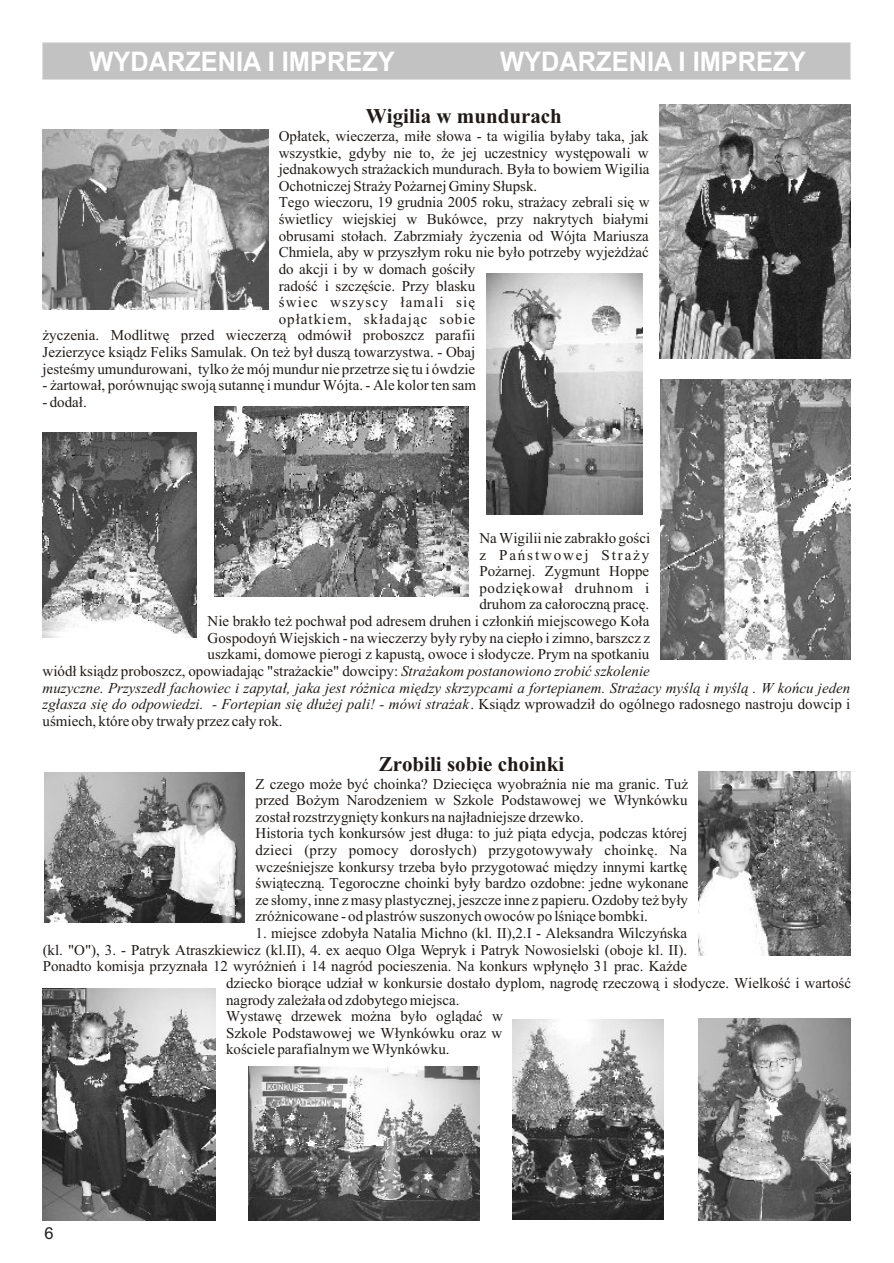
<style>
.page{position:relative;width:894px;height:1263px;background:#fff}
.page>*{position:absolute;margin:0;border:0;box-sizing:border-box;transform-origin:0 0}
.t1{font:700 27px "Arial CE";color:#fff;scale:.94 1}
.t2{font:700 21px "Times New Roman CE";color:#1f1a17}
.t3{font:16.5px "Arial CE";color:#1f1a17}
.t4{font:15px/16.6px "Times New Roman CE";color:#1f1a17}
.t5{font:italic 15px "Times New Roman CE";color:#1f1a17}
.t6{font:15px "Times New Roman CE";letter-spacing:.065em;color:#1f1a17}
.t7{font:15px "Times New Roman CE";letter-spacing:.08em;color:#1f1a17}
.t8{font:15px "Times New Roman CE";letter-spacing:.045em;color:#1f1a17}
.t9{font:15px "Times New Roman CE";letter-spacing:.125em;color:#1f1a17}
.s1{font-style:italic}
.s2{font-style:normal}
</style>
<div class="page">
<img style="left:486px;top:273px;width:157px;height:241px">
<img style="left:43px;top:130px;width:225px;height:179px">
<img style="left:43px;top:432px;width:154px;height:205px">
<img style="left:214px;top:406px;width:255px;height:191px">
<img style="left:660px;top:379px;width:190px;height:280px">
<img style="left:660px;top:104px;width:190px;height:255px">
<img style="left:248px;top:1066px;width:232px;height:154px">
<img style="left:698px;top:771px;width:152px;height:184px">
<img style="left:44px;top:772px;width:201px;height:151px">
<img style="left:699px;top:1018px;width:151px;height:202px">
<img style="left:43px;top:989px;width:172px;height:231px">
<img style="left:513px;top:1019px;width:150px;height:201px">
<div style="left:42px;top:43px;width:809px;height:37px;background:#c2c2c2;border:1px solid #dedede"></div>
<h1 class="t1" style="left:89px;top:51px;width:326px">WYDARZENIA I IMPREZY</h1>
<h1 class="t1" style="left:500px;top:51px;width:326px">WYDARZENIA I IMPREZY</h1>
<h2 class="t2" style="left:366px;top:109px;width:198px">Wigilia w mundurach</h2>
<p class="t4" style="left:279px;top:129px;width:371px">Op³atek, wieczerza, mi³e s³owa - ta wigilia by³aby taka, jak</p>
<p class="t4" style="left:279px;top:146px;width:371px">wszystkie, gdyby nie to, ¿e jej uczestnicy wystêpowali w</p>
<p class="t4" style="left:279px;top:162px;width:372px">jednakowych stra¿ackich mundurach. By³a to bowiem Wigilia</p>
<p class="t4" style="left:279px;top:179px;width:260px">Ochotniczej Stra¿y Po¿arnej Gminy S³upsk.</p>
<p class="t4" style="left:279px;top:196px;width:372px">Tego wieczoru, 19 grudnia 2005 roku, stra¿acy zebrali siê w</p>
<p class="t4" style="left:279px;top:212px;width:371px">œwietlicy wiejskiej w Bukówce, przy nakrytych bia³ymi</p>
<p class="t4" style="left:279px;top:229px;width:372px">obrusami sto³ach. Zabrzmia³y ¿yczenia od Wójta Mariusza</p>
<p class="t4" style="left:279px;top:245px;width:371px">Chmiela, aby w przysz³ym roku nie by³o potrzeby wyje¿d¿aæ</p>
<p class="t4" style="left:279px;top:262px;width:198px">do akcji i by w domach goœci³y</p>
<p class="t4" style="left:279px;top:279px;width:198px">radoœæ i szczêœcie. Przy blasku</p>
<p class="t7" style="left:279px;top:297px;width:198px">œwiec wszyscy ³amali siê</p>
<p class="t6" style="left:279px;top:313px;width:198px">op³atkiem, sk³adaj¹c sobie</p>
<p class="t4" style="left:43px;top:328px;width:434px">¿yczenia. Modlitwê przed wieczerz¹ odmówi³ proboszcz parafii</p>
<p class="t4" style="left:43px;top:345px;width:434px">Jezierzyce ksi¹dz Feliks Samulak. On te¿ by³ dusz¹ towarzystwa. - Obaj</p>
<p class="t4" style="left:43px;top:362px;width:434px">jesteœmy umundurowani, tylko ¿e mój mundur nie przetrze siê tu i ówdzie</p>
<p class="t4" style="left:43px;top:378px;width:435px">- ¿artowa³, porównuj¹c swoj¹ sutannê i mundur Wójta. - Ale kolor ten sam</p>
<p class="t4" style="left:43px;top:395px;width:46px">- doda³.</p>
<p class="t4" style="left:479px;top:531px;width:172px">Na Wigilii nie zabrak³o goœci</p>
<p class="t9" style="left:479px;top:549px;width:171px">z Pañstwowej Stra¿y</p>
<p class="t4" style="left:479px;top:564px;width:171px">Po¿arnej. Zygmunt Hoppe</p>
<p class="t8" style="left:479px;top:582px;width:171px">podziêkowa³ druhnom i</p>
<p class="t4" style="left:479px;top:598px;width:171px">druhom za ca³oroczn¹ pracê.</p>
<p class="t4" style="left:208px;top:614px;width:443px">Nie brak³o te¿ pochwa³ pod adresem druhen i cz³onkiñ miejscowego Ko³a</p>
<p class="t4" style="left:208px;top:631px;width:444px">Gospodoyñ Wiejskich - na wieczerzy by³y ryby na ciep³o i zimno, barszcz z</p>
<p class="t4" style="left:208px;top:647px;width:443px">uszkami, domowe pierogi z kapust¹, owoce i s³odycze. Prym na spotkaniu</p>
<p class="t4" style="left:43px;top:664px;width:609px">wiód³ ksi¹dz proboszcz, opowiadaj¹c "stra¿ackie" dowcipy: <span class="s1">Stra¿akom postanowiono zrobiæ szkolenie</span></p>
<p class="t5" style="left:43px;top:682px;width:809px">muzyczne. Przyszed³ fachowiec i zapyta³, jaka jest ró¿nica miêdzy skrzypcami a fortepianem. Stra¿acy myœl¹ i myœl¹ . W koñcu jeden</p>
<p class="t5" style="left:43px;top:699px;width:809px">zg³asza siê do odpowiedzi. - Fortepian siê d³u¿ej pali! - mówi stra¿ak<span class="s2">. Ksi¹dz wprowadzi³ do ogólnego radosnego nastroju dowcip i</span></p>
<p class="t4" style="left:43px;top:714px;width:242px">uœmiech, które oby trwa³y przez ca³y rok.</p>
<h2 class="t2" style="left:379px;top:756px;width:187px">Zrobili sobie choinki</h2>
<p class="t4" style="left:256px;top:777px;width:434px">Z czego mo¿e byæ choinka? Dzieciêca wyobraŸnia nie ma granic. Tu¿ przed Bo¿ym Narodzeniem w Szkole Podstawowej we W³ynkówku zosta³ rozstrzygniêty konkurs na naj³adniejsze drzewko.<br>Historia tych konkursów jest d³uga: to ju¿ pi¹ta edycja, podczas której dzieci (przy pomocy doros³ych) przygotowywa³y choinkê. Na wczeœniejsze konkursy trzeba by³o przygotowaæ miêdzy innymi kartkê œwi¹teczn¹. Tegoroczne choinki by³y bardzo ozdobne: jedne wykonane ze s³omy, inne z masy plastycznej, jeszcze inne z papieru. Ozdoby te¿ by³y zró¿nicowane - od plastrów suszonych owoców po lœni¹ce bombki.</p>
<p class="t4" style="left:256px;top:926px;width:433px">1. miejsce zdoby³a Natalia Michno (kl. II),2.I - Aleksandra Wilczyñska</p>
<p class="t4" style="left:43px;top:943px;width:646px">(kl. "O"), 3. - Patryk Atraszkiewicz (kl.II), 4. ex aequo Olga Wepryk i Patryk Nowosielski (oboje kl. II).</p>
<p class="t4" style="left:43px;top:959px;width:646px">Ponadto komisja przyzna³a 12 wyró¿nieñ i 14 nagród pocieszenia. Na konkurs wp³ynê³o 31 prac. Ka¿de</p>
<p class="t4" style="left:226px;top:976px;width:627px">dziecko bior¹ce udzia³ w konkursie dosta³o dyplom, nagrodê rzeczow¹ i s³odycze. Wielkoœæ i wartoœæ</p>
<p class="t4" style="left:226px;top:993px;width:235px">nagrody zale¿a³a od zdobytego miejsca.</p>
<p class="t4" style="left:226px;top:1009px;width:278px">Wystawê drzewek mo¿na by³o ogl¹daæ w</p>
<p class="t4" style="left:226px;top:1026px;width:278px">Szkole Podstawowej we W³ynkówku oraz w</p>
<p class="t4" style="left:226px;top:1042px;width:225px">koœciele parafialnym we W³ynkówku.</p>
<p class="t3" style="left:44px;top:1227px;width:11px">6</p>
</div>
